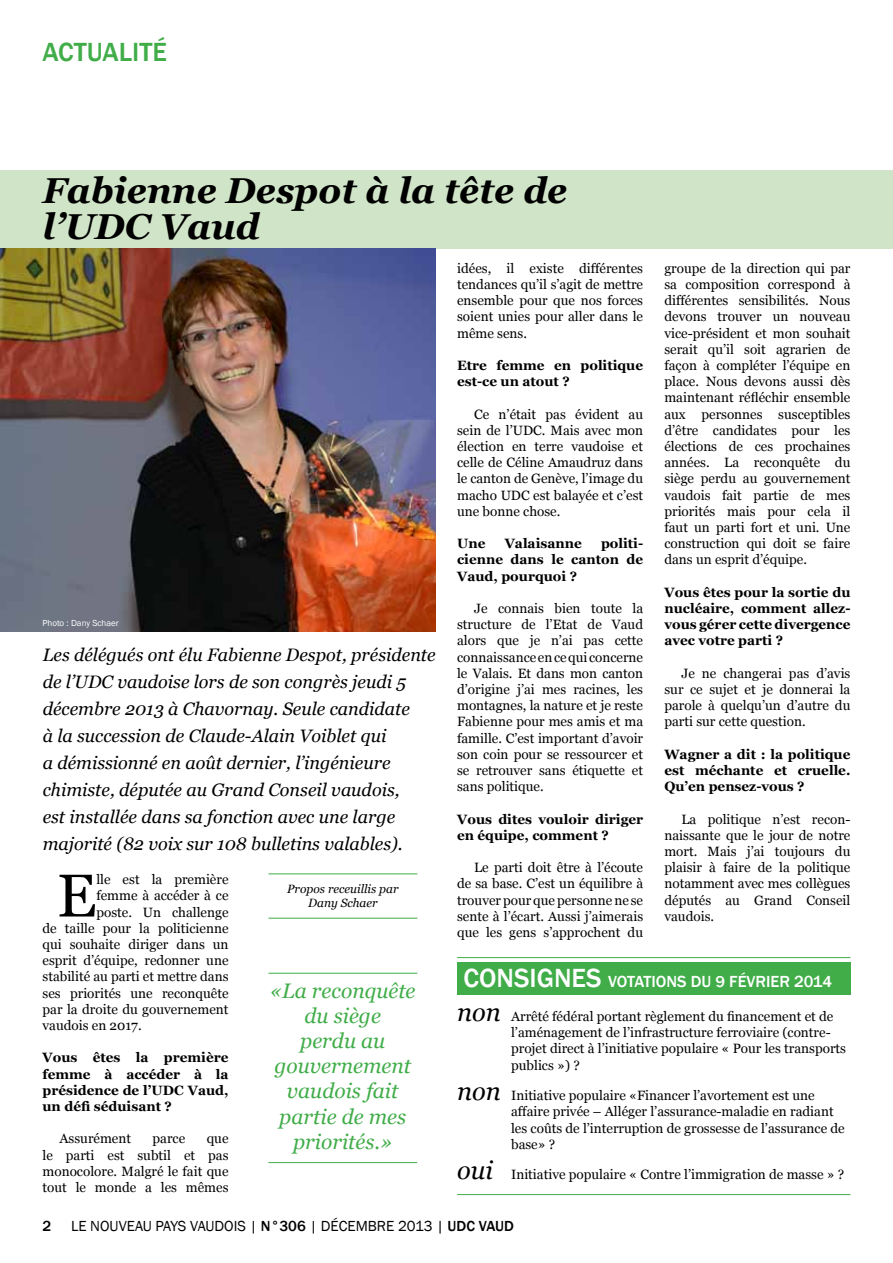
<style>
.page{position:relative;width:893px;height:1263px;background:#fff}
.page>*{position:absolute;margin:0;border:0;box-sizing:border-box;transform-origin:0 0}
.t1{font:60.3px "Georgia";color:#000}
.t2{font:italic 700 36px/36px "Georgia";color:#000}
.t3{font:500 27px "Franklin Gothic";color:#41ad49}
.t4{font:italic 21px/25.2px "Georgia";color:#41ad49;text-align:center}
.t5{font:italic 18px/27px "Georgia";color:#000}
.t6{font:500 16.5px "Franklin Gothic";color:#fff}
.t7{font:15px "Franklin Gothic";color:#000}
.t8{font:500 15px "Franklin Gothic";color:#000}
.t9{font:13.5px/16.2px "Georgia";color:#000;text-align:justify}
.t10{font:700 13.5px/16.2px "Georgia";color:#000;text-align:justify}
.t11{font:italic 12px/14.4px "Georgia";color:#000;text-align:center}
.t12{font:9px "Franklin Gothic";color:#fff}
.s1{font-size:27px}
.s2{font-style:italic;font-size:25.5px}
.s3{font-weight:500}
</style>
<div class="page">
<div style="left:0;top:170px;width:893px;height:79px;background:#d0e4c8"></div>
<div style="left:457px;top:961px;width:393px;height:33px;background:#41ad49"></div>
<hr style="left:457px;top:1194px;width:393px;height:1px;background:#41ad49">
<img style="left:0;top:249px;width:436px;height:382px">
<hr style="left:268px;top:973px;width:149px;height:1px;background:#41ad49">
<hr style="left:268px;top:1162px;width:149px;height:1px;background:#41ad49">
<hr style="left:268px;top:873px;width:149px;height:1px;background:#41ad49">
<hr style="left:268px;top:918px;width:149px;height:1px;background:#41ad49">
<hr style="left:457px;top:957px;width:393px;height:1px;background:#41ad49">
<h3 class="t3" style="left:43px;top:36px;width:74px">ACTUALITÉ</h3>
<h2 class="t2" style="left:43px;top:172px;width:526px">Fabienne Despot à la tête de l’UDC Vaud</h2>
<p class="t9" style="left:457px;top:260px;width:188px">idées, il existe différentes tendances qu’il s’agit de mettre ensemble pour que nos forces soient unies pour aller dans le même sens.</p>
<p class="t10" style="left:457px;top:357px;width:188px">Etre femme en politique est-ce un atout ?</p>
<p class="t9" style="left:457px;top:406px;width:188px;text-indent:17px">Ce n’était pas évident au sein de l’UDC. Mais avec mon élection en terre vaudoise et celle de Céline Amaudruz dans le canton de Genève, l’image du macho UDC est balayée et c’est une bonne chose.</p>
<p class="t10" style="left:457px;top:535px;width:30px">Une</p>
<p class="t10" style="left:505px;top:535px;width:79px">Valaisanne</p>
<p class="t9" style="left:664px;top:260px;width:188px">groupe de la direction qui par sa composition correspond à différentes sensibilités. Nous devons trouver un nouveau vice-président et mon souhait serait qu’il soit agrarien de façon à compléter l’équipe en place. Nous devons aussi dès maintenant réfléchir ensemble aux personnes susceptibles d’être candidates pour les élections de ces prochaines années. La reconquête du siège perdu au gouvernement vaudois fait partie de mes priorités mais pour cela il faut un parti fort et uni. Une construction qui doit se faire dans un esprit d’équipe.</p>
<p class="t10" style="left:664px;top:584px;width:188px">Vous êtes pour la sortie du nucléaire, comment allez&shy;vous gérer cette divergence avec votre parti ?</p>
<p class="t9" style="left:664px;top:665px;width:188px;text-indent:17px">Je ne changerai pas d’avis sur ce sujet et je donnerai la parole à quelqu’un d’autre du parti sur cette question.</p>
<p class="t10" style="left:664px;top:746px;width:188px">Wagner a dit : la politique est méchante et cruelle.<br>Qu’en pensez-vous ?</p>
<p class="t9" style="left:664px;top:811px;width:188px;text-indent:17px">La politique n’est recon&shy;naissante que le jour de notre mort. Mais j’ai toujours du plaisir à faire de la politique notamment avec mes collègues députés au Grand Conseil vaudois.</p>
<p class="t10" style="left:457px;top:535px;width:188px;text-indent:144px">politi&shy;cienne dans le canton de Vaud, pourquoi ?</p>
<p class="t9" style="left:457px;top:601px;width:188px;text-indent:17px">Je connais bien toute la structure de l’Etat de Vaud alors que je n’ai pas cette connaissance en ce qui concerne le Valais. Et dans mon canton d’origine j’ai mes racines, les montagnes, la nature et je reste Fabienne pour mes amis et ma famille. C’est important d’avoir son coin pour se ressourcer et se retrouver sans étiquette et sans politique.</p>
<p class="t10" style="left:457px;top:811px;width:188px">Vous dites vouloir diriger en équipe, comment ?</p>
<p class="t9" style="left:457px;top:860px;width:188px;text-indent:17px">Le parti doit être à l’écoute de sa base. C’est un équilibre à trouver pour que personne ne se sente à l’écart. Aussi j’aimerais que les gens s’approchent du</p>
<p class="t12" style="left:43px;top:617px;width:78px">PHOTO : DANY SCHAER</p>
<p class="t5" style="left:43px;top:641px;width:394px">Les délégués ont élu Fabienne Despot, présidente de l’UDC vaudoise lors de son congrès jeudi 5 décembre 2013 à Chavornay. Seule candidate<br>à la succession de Claude-Alain Voiblet qui<br>a démissionné en août dernier, l’ingénieure chimiste, députée au Grand Conseil vaudois,<br>est installée dans sa fonction avec une large majorité (82 voix sur 108 bulletins valables).</p>
<h1 class="t1" style="left:57px;top:859px;width:41px">E</h1>
<p class="t9" style="left:96px;top:872px;width:134px">lle est la première</p>
<p class="t11" style="left:287px;top:881px;width:113px">Propos receuillis par<br>Dany Schaer</p>
<p class="t9" style="left:96px;top:888px;width:134px">femme à accéder à ce</p>
<p class="t9" style="left:96px;top:904px;width:134px">poste. Un challenge</p>
<p class="t9" style="left:43px;top:920px;width:188px">de taille pour la politicienne</p>
<p class="t9" style="left:43px;top:936px;width:188px">qui souhaite diriger dans un</p>
<p class="t9" style="left:43px;top:953px;width:188px">esprit d’équipe, redonner une</p>
<p class="t9" style="left:43px;top:969px;width:188px">stabilité au parti et mettre dans</p>
<p class="t9" style="left:43px;top:985px;width:188px">ses priorités une reconquête</p>
<p class="t9" style="left:43px;top:1001px;width:188px">par la droite du gouvernement</p>
<p class="t9" style="left:43px;top:1017px;width:101px">vaudois en 2017.</p>
<p class="t10" style="left:43px;top:1049px;width:188px">Vous êtes la première femme à accéder à la présidence de l’UDC Vaud, un défi séduisant ?</p>
<p class="t9" style="left:60px;top:1131px;width:73px">Assurément</p>
<p class="t9" style="left:153px;top:1131px;width:34px">parce</p>
<p class="t6" style="left:463px;top:971px;width:370px"><span class="s1">CONSIGNES</span> VOTATIONS DU 9 FÉVRIER 2014</p>
<h3 class="t4" style="left:270px;top:978px;width:147px">«La reconquête du siège<br>perdu au gouvernement vaudois fait partie de mes priorités.»</h3>
<p class="t9" style="left:511px;top:1008px;width:336px;text-align:left;text-indent:-54px"><span class="s2">non</span> Arrêté fédéral portant règlement du financement et de l’aménagement de l’infrastructure ferroviaire (contre&shy;projet direct à l’initiative populaire « Pour les transports publics ») ?</p>
<p class="t9" style="left:511px;top:1088px;width:335px;text-align:left;text-indent:-54px"><span class="s2">non</span> Initiative populaire «Financer l’avortement est une affaire privée – Alléger l’assurance-maladie en radiant les coûts de l’interruption de grossesse de l’assurance de base» ?</p>
<p class="t9" style="left:457px;top:1167px;width:389px"><span class="s2">oui</span> Initiative populaire « Contre l’immigration de masse » ?</p>
<p class="t9" style="left:43px;top:1131px;width:188px;text-indent:164px">que le parti est subtil et pas monocolore. Malgré le fait que tout le monde a les mêmes</p>
<p class="t8" style="left:43px;top:1217px;width:10px">2</p>
<p class="t7" style="left:71px;top:1217px;width:444px">LE NOUVEAU PAYS VAUDOIS | <span class="s3">N°306</span> | DÉCEMBRE 2013 | <span class="s3">UDC VAUD</span></p>
</div>
